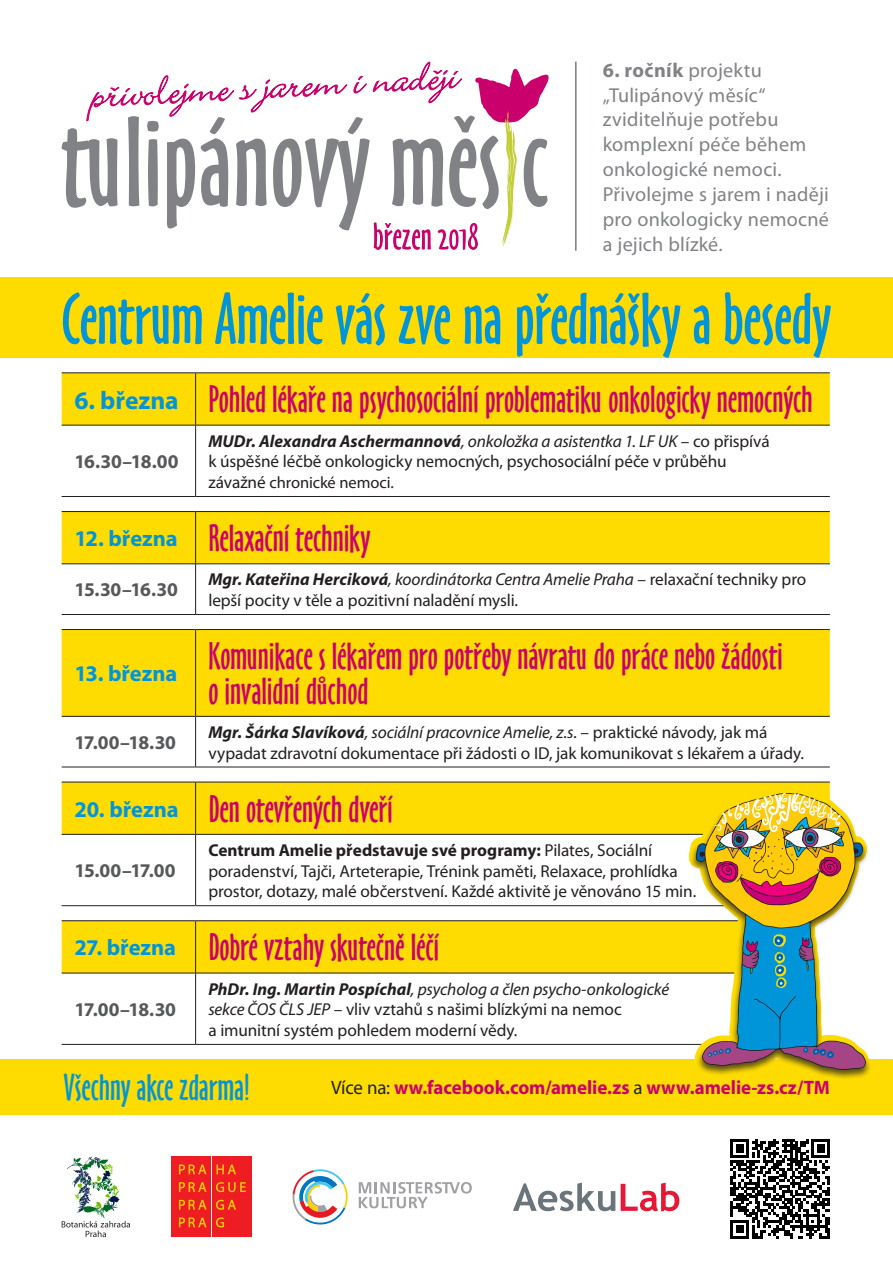
<style>
.page{position:relative;width:893px;height:1263px;background:#fff}
.page>*{position:absolute;margin:0;border:0;box-sizing:border-box;transform-origin:0 0}
.t1{font:67.35px "Oz Handicraft BT";letter-spacing:-.01em;color:#0095d9}
.t2{font:35.25px/34.5px "Oz Handicraft BT";letter-spacing:-.005em;color:#ca016c}
.t3{font:34.5px "Oz Handicraft BT";letter-spacing:-.005em;color:#0095d9}
.t4{font:20.1px/24.9px "Myriad Pro";letter-spacing:.01em;color:#808285}
.t5{font:700 19.5px "Myriad Pro";letter-spacing:-.03em;color:#57585a}
.t6{font:700 19.5px "Myriad Pro";letter-spacing:-.005em;color:#ca016c}
.t7{font:17.25px/20.7px "Myriad Pro";letter-spacing:-.005em;color:#231f20}
.t8{font:16.5px "Myriad Pro";letter-spacing:-.005em;color:#231f20}
.s1{font-weight:700}
.s2{font-family:"Myriad Pro";font-weight:700;font-size:25.5px;color:#0095d9}
.s3{font-weight:700;font-style:italic}
.s4{font-style:italic}
.s5{font-size:17.25px}
.s6{font-family:"Myriad Pro";font-weight:700;font-size:22.5px;color:#0095d9}
.s7{font-weight:400;color:#231f20}
</style>
<div class="page">
<div style="left:0;top:1059px;width:893px;height:55px;background:#ffdc01"></div>
<div style="left:0;top:278px;width:893px;height:80px;background:#ffdc01"></div>
<svg style="left:62px;top:61px;width:487px;height:189px"></svg>
<hr style="left:575px;top:62px;width:2px;height:189px;background:#808285">
<svg style="left:359px;top:1182px;width:113px;height:26px"></svg>
<svg style="left:293px;top:1169px;width:55px;height:55px"></svg>
<svg style="left:513px;top:1182px;width:102px;height:29px"></svg>
<svg style="left:621px;top:1182px;width:58px;height:29px"></svg>
<div style="left:171px;top:1157px;width:39px;height:80px;background:#ee1d23"></div>
<div style="left:212px;top:1157px;width:39px;height:80px;background:#ee1d23"></div>
<svg style="left:179px;top:1164px;width:28px;height:10px"></svg>
<svg style="left:216px;top:1164px;width:20px;height:10px"></svg>
<svg style="left:179px;top:1182px;width:28px;height:10px"></svg>
<svg style="left:216px;top:1182px;width:30px;height:10px"></svg>
<svg style="left:179px;top:1200px;width:28px;height:10px"></svg>
<svg style="left:216px;top:1200px;width:20px;height:10px"></svg>
<svg style="left:179px;top:1217px;width:28px;height:10px"></svg>
<svg style="left:216px;top:1217px;width:8px;height:10px"></svg>
<svg style="left:62px;top:1157px;width:68px;height:80px"></svg>
<svg style="left:730px;top:1139px;width:100px;height:100px"></svg>
<div style="left:62px;top:373px;width:768px;height:52px;background:#ffdc01"></div>
<hr style="left:62px;top:372px;width:134px;height:1px;background:#231f20">
<hr style="left:196px;top:372px;width:634px;height:1px;background:#231f20">
<hr style="left:62px;top:496px;width:134px;height:1px;background:#231f20">
<hr style="left:196px;top:496px;width:634px;height:1px;background:#231f20">
<hr style="left:195px;top:373px;width:1px;height:52px;background:#231f20">
<hr style="left:62px;top:425px;width:134px;height:1px;background:#231f20">
<hr style="left:196px;top:425px;width:634px;height:1px;background:#231f20">
<hr style="left:195px;top:425px;width:1px;height:71px;background:#231f20">
<div style="left:62px;top:512px;width:768px;height:52px;background:#ffdc01"></div>
<hr style="left:62px;top:511px;width:134px;height:1px;background:#231f20">
<hr style="left:196px;top:511px;width:634px;height:1px;background:#231f20">
<hr style="left:62px;top:614px;width:134px;height:1px;background:#231f20">
<hr style="left:196px;top:614px;width:634px;height:1px;background:#231f20">
<hr style="left:195px;top:512px;width:1px;height:52px;background:#231f20">
<hr style="left:62px;top:564px;width:134px;height:1px;background:#231f20">
<hr style="left:196px;top:564px;width:634px;height:1px;background:#231f20">
<hr style="left:195px;top:564px;width:1px;height:50px;background:#231f20">
<div style="left:62px;top:630px;width:768px;height:86px;background:#ffdc01"></div>
<hr style="left:62px;top:629px;width:134px;height:1px;background:#231f20">
<hr style="left:196px;top:629px;width:634px;height:1px;background:#231f20">
<hr style="left:62px;top:767px;width:134px;height:1px;background:#231f20">
<hr style="left:196px;top:767px;width:634px;height:1px;background:#231f20">
<hr style="left:195px;top:630px;width:1px;height:86px;background:#231f20">
<hr style="left:62px;top:716px;width:134px;height:1px;background:#231f20">
<hr style="left:196px;top:716px;width:634px;height:1px;background:#231f20">
<hr style="left:195px;top:716px;width:1px;height:51px;background:#231f20">
<svg style="left:679px;top:665px;width:151px;height:117px"></svg>
<div style="left:690px;top:791px;width:182px;height:289px;background:#231f20;opacity:.75"></div>
<svg style="left:62px;top:782px;width:803px;height:287px"></svg>
<p class="t4" style="left:603px;top:57px;width:228px"><span class="s1">6. ročník</span> projektu „Tulipánový měsíc“ zviditelňuje potřebu komplexní péče během onkologické nemoci.<br>Přivolejme s jarem i naději pro onkologicky nemocné a jejich blízké.</p>
<h1 class="t1" style="left:62px;top:275px;width:771px">Centrum Amelie vás zve na přednášky a besedy</h1>
<h2 class="t2" style="left:74px;top:382px;width:740px"><span class="s2">6. března</span> Pohled lékaře na psychosociální problematiku onkologicky nemocných</h2>
<p class="t5" style="left:74px;top:449px;width:106px">16.30–18.00</p>
<p class="t7" style="left:208px;top:430px;width:563px"><span class="s3">MUDr. Alexandra Aschermannová</span><span class="s4">, onkoložka a asistentka 1. LF UK</span> – co přispívá k úspěšné léčbě onkologicky nemocných, psychosociální péče v průběhu</p>
<p class="t8" style="left:208px;top:472px;width:187px"><span class="s5">závažné</span> chronické nemoci.</p>
<h2 class="t2" style="left:74px;top:520px;width:298px"><span class="s6">12. března</span> Relaxační techniky</h2>
<p class="t5" style="left:74px;top:577px;width:105px">15.30–16.30</p>
<p class="t7" style="left:208px;top:569px;width:599px"><span class="s3">Mgr. Kateřina Herciková</span><span class="s4">, koordinátorka Centra Amelie Praha</span> – relaxační techniky pro lepší pocity v těle a pozitivní naladění mysli.</p>
<h2 class="t2" style="left:208px;top:638px;width:576px;text-indent:-134px"><sub>13.</sub> <sub>března</sub> Komunikace s lékařem pro potřeby návratu do práce nebo žádosti o invalidní důchod</h2>
<p class="t5" style="left:74px;top:730px;width:103px">17.00–18.30</p>
<p class="t7" style="left:208px;top:721px;width:597px"><span class="s3">Mgr. Šárka Slavíková</span><span class="s4">, sociální pracovnice Amelie, z.s.</span> – praktické návody, jak má vypadat zdravotní dokumentace při žádosti o ID, jak komunikovat s lékařem a úřady.</p>
<h2 class="t2" style="left:74px;top:791px;width:320px"><span class="s6">20. března</span> Den otevřených dveří</h2>
<p class="t5" style="left:74px;top:858px;width:103px">15.00–17.00</p>
<p class="t7" style="left:208px;top:839px;width:489px"><span class="s1">Centrum Amelie představuje své programy:</span> Pilates, Sociální poradenství, Tajči, Arteterapie, Trénink paměti, Relaxace, prohlídka prostor, dotazy, malé občerstvení. Každé aktivitě je věnováno 15 min.</p>
<h2 class="t2" style="left:74px;top:929px;width:366px"><span class="s6">27. března</span> Dobré vztahy skutečně léčí</h2>
<p class="t5" style="left:74px;top:997px;width:103px">17.00–18.30</p>
<p class="t7" style="left:208px;top:978px;width:462px"><span class="s3">PhDr. Ing. Martin Pospíchal</span><span class="s4">, psycholog a člen psycho-onkologické sekce ČOS ČLS JEP</span> – vliv vztahů s našimi blízkými na nemoc<br>a imunitní systém pohledem moderní vědy.</p>
<h3 class="t3" style="left:64px;top:1064px;width:188px">Všechny akce zdarma!</h3>
<p class="t6" style="left:331px;top:1075px;width:500px"><span class="s7">Více na:</span> ww.facebook.com/amelie.zs <span class="s7">a</span> www.amelie-zs.cz/TM</p>
</div>
